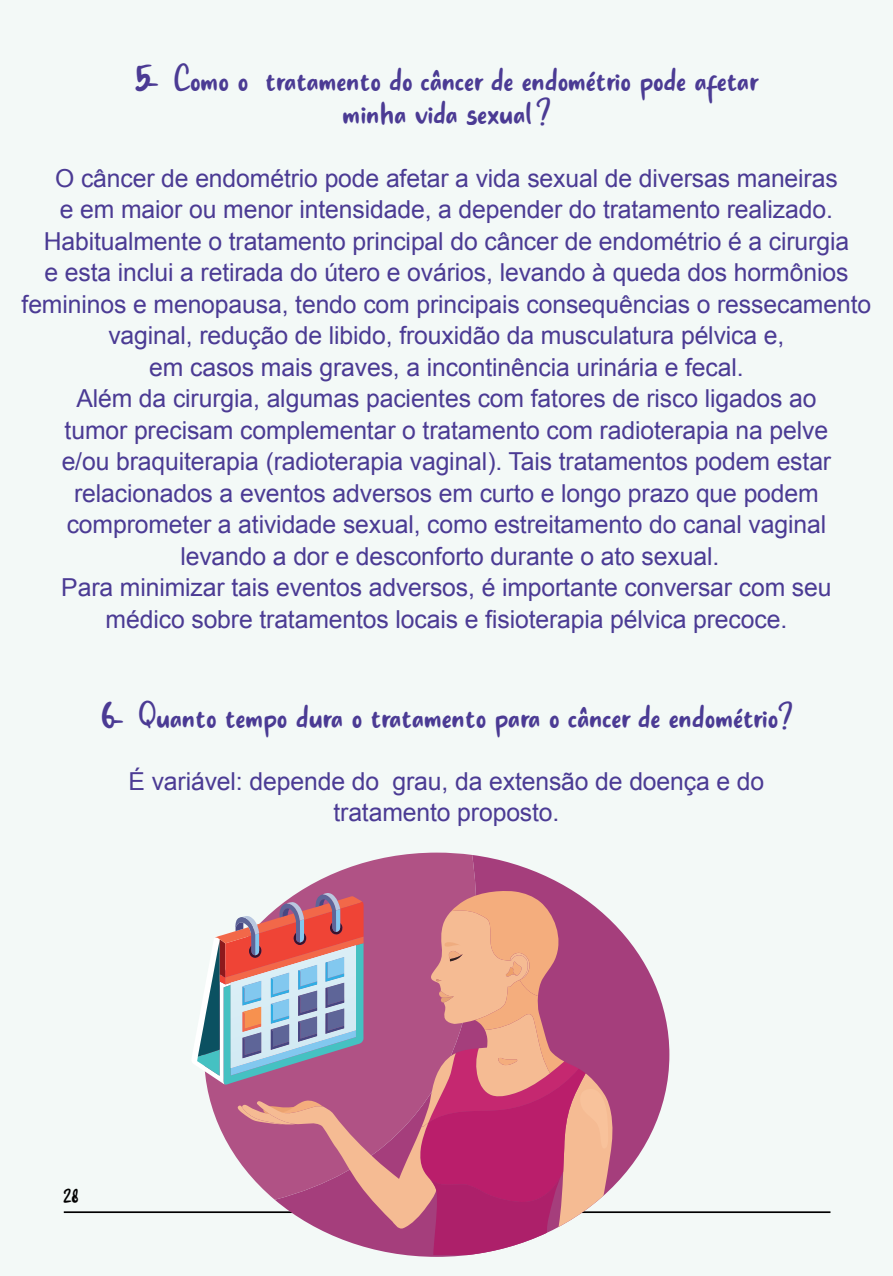
<style>
.page{position:relative;width:893px;height:1276px;background:#f3f9f7}
.page>*{position:absolute;margin:0;border:0;box-sizing:border-box;transform-origin:0 0}
.t1{font:42.75px/33.8px "Always Lovely";color:#4b3b94;text-align:center}
.t2{font:24.75px/31.5px "Arial";letter-spacing:-.005em;color:#4b3b94;text-align:center}
.t3{font:22.5px "Always Lovely";color:#000}
</style>
<div class="page">
<hr style="left:64px;top:1211px;width:766px;height:2px;background:#000">
<svg style="left:302px;top:855px;width:367px;height:401px"></svg>
<svg style="left:191px;top:890px;width:423px;height:365px;background:#c47e96"></svg>
<h1 class="t1" style="left:135px;top:56px;width:624px">5- Como o tratamento do câncer de endométrio pode afetar minha vida sexual?</h1>
<p class="t2" style="left:22px;top:162px;width:851px">O câncer de endométrio pode afetar a vida sexual de diversas maneiras<br>e em maior ou menor intensidade, a depender do tratamento realizado.<br>Habitualmente o tratamento principal do câncer de endométrio é a cirurgia<br>e esta inclui a retirada do útero e ovários, levando à queda dos hormônios femininos e menopausa, tendo com principais consequências o ressecamento vaginal, redução de libido, frouxidão da musculatura pélvica e,<br>em casos mais graves, a incontinência urinária e fecal.<br>Além da cirurgia, algumas pacientes com fatores de risco ligados ao<br>tumor precisam complementar o tratamento com radioterapia na pelve<br>e/ou braquiterapia (radioterapia vaginal). Tais tratamentos podem estar relacionados a eventos adversos em curto e longo prazo que podem comprometer a atividade sexual, como estreitamento do canal vaginal levando a dor e desconforto durante o ato sexual.<br>Para minimizar tais eventos adversos, é importante conversar com seu médico sobre tratamentos locais e fisioterapia pélvica precoce.</p>
<h1 class="t1" style="left:100px;top:693px;width:694px">6- Quanto tempo dura o tratamento para o câncer de endométrio?</h1>
<p class="t2" style="left:129px;top:765px;width:637px">É variável: depende do grau, da extensão de doença e do tratamento proposto.</p>
<p class="t3" style="left:63px;top:1179px;width:17px">28</p>
</div>
